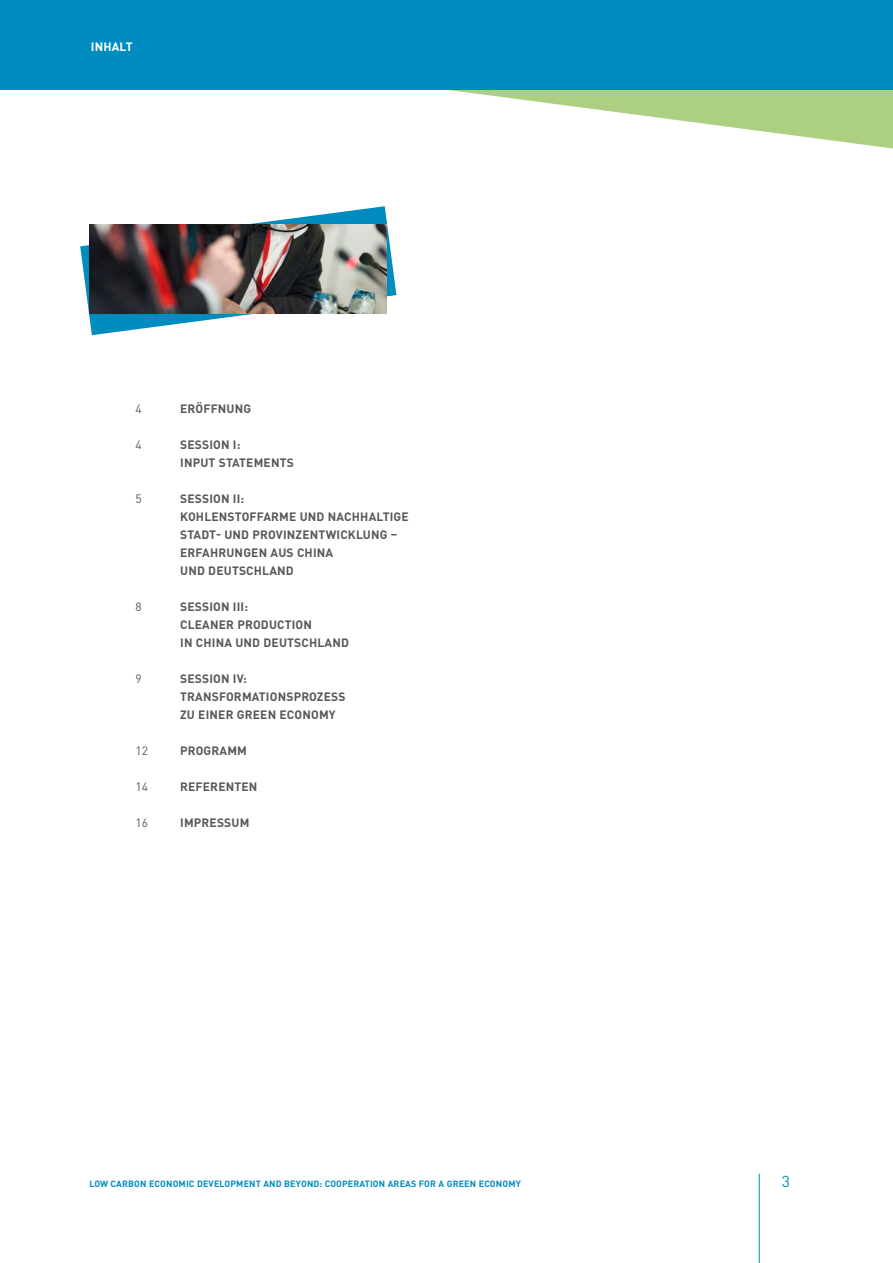
<style>
.page{position:relative;width:893px;height:1263px;background:#fff}
.page>*{position:absolute;margin:0;border:0;box-sizing:border-box;transform-origin:0 0}
.t1{font:15.75px "DIN";color:#008cbf}
.t2{font:700 12px/18px "DINOT";letter-spacing:.015em;color:#58585a}
.t3{font:12px "DINOT";color:#58585a}
.t4{font:700 12px "DINOT";letter-spacing:.015em;color:#fff}
.t5{font:700 9px "DINOT";letter-spacing:.015em;color:#008cbf}
</style>
<div class="page">
<svg style="left:80px;top:206px;width:316px;height:129px"></svg>
<svg style="left:449px;top:90px;width:444px;height:58px"></svg>
<div style="left:0;top:0;width:893px;height:90px;background:#008cbf"></div>
<hr style="left:759px;top:1174px;width:1px;height:89px;background:#008cbf">
<img style="left:89px;top:224px;width:298px;height:89px">
<p class="t4" style="left:91px;top:39px;width:43px">INHALT</p>
<p class="t3" style="left:135px;top:401px;width:8px">4</p>
<p class="t3" style="left:135px;top:437px;width:8px">4</p>
<p class="t3" style="left:135px;top:491px;width:8px">5</p>
<p class="t3" style="left:135px;top:599px;width:8px">8</p>
<p class="t3" style="left:135px;top:671px;width:8px">9</p>
<p class="t3" style="left:135px;top:743px;width:14px">12</p>
<p class="t3" style="left:135px;top:779px;width:14px">14</p>
<p class="t3" style="left:135px;top:815px;width:14px">16</p>
<p class="t2" style="left:180px;top:399px;width:73px">ERÖFFNUNG</p>
<p class="t2" style="left:180px;top:435px;width:62px">SESSION I :<br>INPUTSTATEMENTS</p>
<p class="t2" style="left:180px;top:489px;width:230px">SESSION II :<br>KOH LENSTOFFARME UND NACHHALTIGE<br>STADT- UND PROVINZENTWICKLUNG –<br>ERFAH RUNGEN AUS CH INA<br>UND DEUTSCH LAND</p>
<p class="t2" style="left:180px;top:597px;width:170px">SESSION III :<br>CLEANER PRODUCTION<br>IN CH INA UND DEUTSCH LAND</p>
<p class="t2" style="left:180px;top:669px;width:167px">SESSION IV:<br>TRANSFORMATIONSPROZESS<br>ZU EINER GREEN ECONOMY</p>
<p class="t2" style="left:180px;top:741px;width:68px">PROGRAMM</p>
<p class="t2" style="left:180px;top:777px;width:79px">REFERENTEN</p>
<p class="t2" style="left:180px;top:813px;width:71px">IMPRESSUM</p>
<p class="t5" style="left:89px;top:1177px;width:433px">LOW CARBON ECONOMIC DEVELOPMENT AND BEYOND: COOPERATION AREAS FOR A GREEN ECONOMY</p>
<h1 class="t1" style="left:782px;top:1171px;width:10px">3</h1>
</div>
